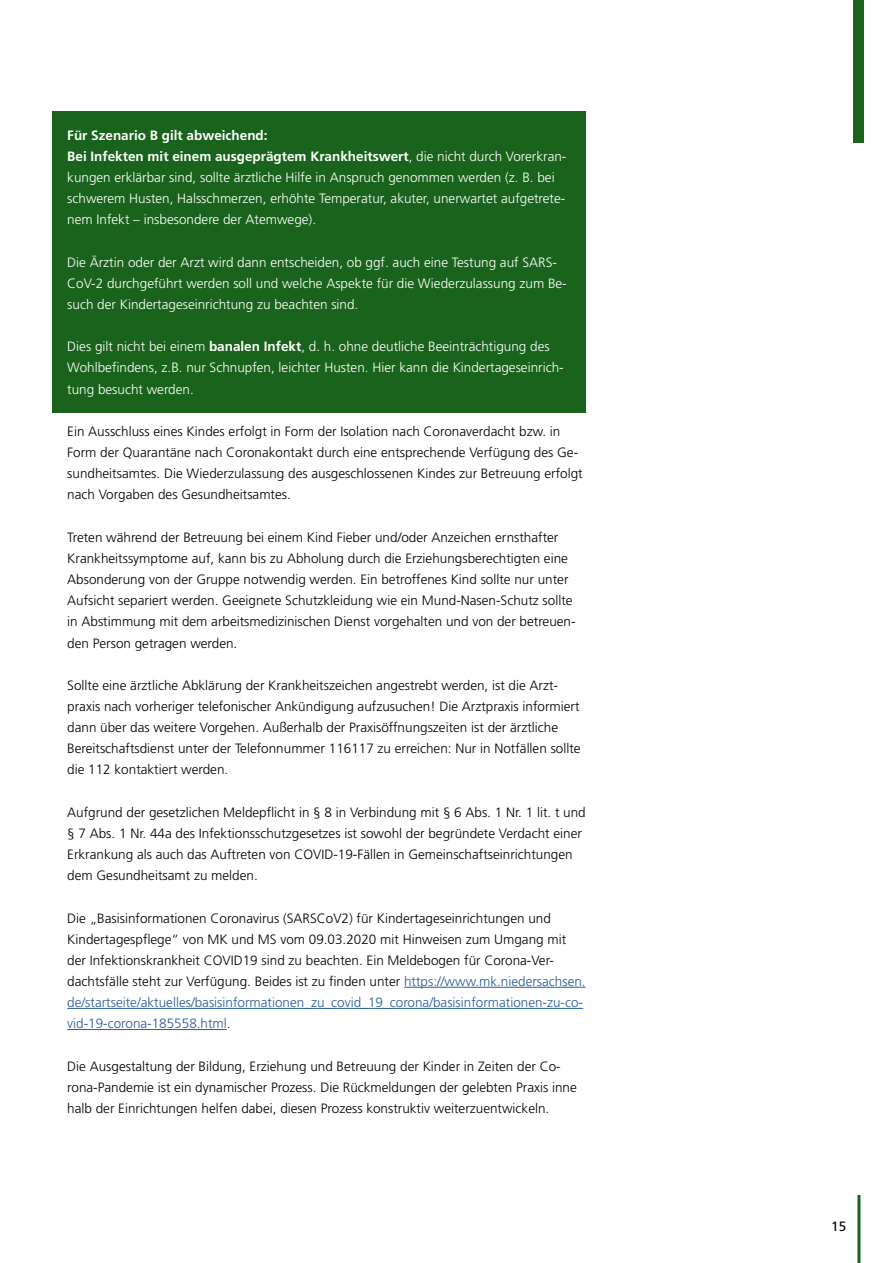
<style>
.page{position:relative;width:893px;height:1263px;background:#fff}
.page>*{position:absolute;margin:0;border:0;box-sizing:border-box;transform-origin:0 0}
.t1{font:300 13.5px/21.1px "Frutiger LT Std";color:#000}
.t2{font:300 13.5px/21.1px "Frutiger LT Std";color:#fff}
.t3{font:13.5px "Frutiger LT Std";color:#000}
.s1{font-weight:700}
.s2{color:#275b9b}
.s3{color:#fff}
</style>
<div class="page">
<div style="left:52px;top:111px;width:534px;height:301px;background:#1a631c"></div>
<div style="left:854px;top:0;width:10px;height:142px;background:#1a631c"></div>
<hr style="left:857px;top:1195px;width:3px;height:68px;background:#1a631c">
<hr style="left:404px;top:987px;width:182px;height:1px;background:#275b9b">
<hr style="left:67px;top:1008px;width:516px;height:1px;background:#275b9b">
<hr style="left:67px;top:1029px;width:160px;height:1px;background:#275b9b">
<p class="t2" style="left:67px;top:125px;width:501px"><span class="s1">Für Szenario B gilt abweichend:<br>Bei Infekten mit einem ausgeprägtem Krankheitswert</span>, die nicht durch Vorerkran&shy;kungen erklärbar sind, sollte ärztliche Hilfe in Anspruch genommen werden (z. B. bei schwerem Husten, Halsschmerzen, erhöhte Temperatur, akuter, unerwartet aufgetrete&shy;nem Infekt – insbesondere der Atemwege).</p>
<p class="t2" style="left:67px;top:252px;width:501px">Die Ärztin oder der Arzt wird dann entscheiden, ob ggf. auch eine Testung auf SARS-<br>CoV-2 durchgeführt werden soll und welche Aspekte für die Wiederzulassung zum Be&shy;such der Kindertageseinrichtung zu beachten sind.</p>
<p class="t2" style="left:67px;top:336px;width:498px">Dies gilt nicht bei einem <span class="s1">banalen Infekt</span>, d. h. ohne deutliche Beeinträchtigung des<br>Wohlbefindens, z.B. nur Schnupfen, leichter Husten. Hier kann die Kindertageseinrich&shy;tung besucht werden.</p>
<p class="t1" style="left:67px;top:421px;width:517px">Ein Ausschluss eines Kindes erfolgt in Form der Isolation nach Coronaverdacht bzw. in Form der Quarantäne nach Coronakontakt durch eine entsprechende Verfügung des Ge&shy;sundheitsamtes. Die Wiederzulassung des ausgeschlossenen Kindes zur Betreuung erfolgt nach Vorgaben des Gesundheitsamtes.</p>
<p class="t1" style="left:67px;top:527px;width:510px">Treten während der Betreuung bei einem Kind Fieber und/oder Anzeichen ernsthafter Krankheitssymptome auf, kann bis zu Abholung durch die Erziehungsberechtigten eine Absonderung von der Gruppe notwendig werden. Ein betroffenes Kind sollte nur unter Aufsicht separiert werden. Geeignete Schutzkleidung wie ein Mund-Nasen-Schutz sollte in Abstimmung mit dem arbeitsmedizinischen Dienst vorgehalten und von der betreuen&shy;den Person getragen werden.</p>
<p class="t1" style="left:67px;top:675px;width:515px">Sollte eine ärztliche Abklärung der Krankheitszeichen angestrebt werden, ist die Arzt&shy;praxis nach vorheriger telefonischer Ankündigung aufzusuchen! Die Arztpraxis informiert dann über das weitere Vorgehen. Außerhalb der Praxisöffnungszeiten ist der ärztliche Bereitschaftsdienst unter der Telefonnummer 116117 zu erreichen: Nur in Notfällen sollte die 112 kontaktiert werden.</p>
<p class="t1" style="left:67px;top:802px;width:520px">Aufgrund der gesetzlichen Meldepflicht in § 8 in Verbindung mit § 6 Abs. 1 Nr. 1 lit. t und § 7 Abs. 1 Nr. 44a des Infektionsschutzgesetzes ist sowohl der begründete Verdacht einer Erkrankung als auch das Auftreten von COVID-19-Fällen in Gemeinschaftseinrichtungen dem Gesundheitsamt zu melden.</p>
<p class="t1" style="left:67px;top:907px;width:520px">Die „Basisinformationen Coronavirus (SARSCoV2) für Kindertageseinrichtungen und Kindertagespflege“ von MK und MS vom 09.03.2020 mit Hinweisen zum Umgang mit der Infektionskrankheit COVID19 sind zu beachten. Ein Meldebogen für Corona-Ver&shy;dachtsfälle steht zur Verfügung. Beides ist zu finden unter <span class="s2">https://www.mk.niedersachsen. de/startseite/aktuelles/basisinformationen_zu_covid_19_corona/basisinformationen-zu-co&shy;vid-19-corona-185558.html</span>.</p>
<p class="t1" style="left:67px;top:1055px;width:519px">Die Ausgestaltung der Bildung, Erziehung und Betreuung der Kinder in Zeiten der Co&shy;rona-Pandemie ist ein dynamischer Prozess. Die Rückmeldungen der gelebten Praxis inne<span class="s3">r&shy;</span>halb der Einrichtungen helfen dabei, diesen Prozess konstruktiv weiterzuentwickeln.</p>
<p class="t3" style="left:831px;top:1218px;width:17px">15</p>
</div>
